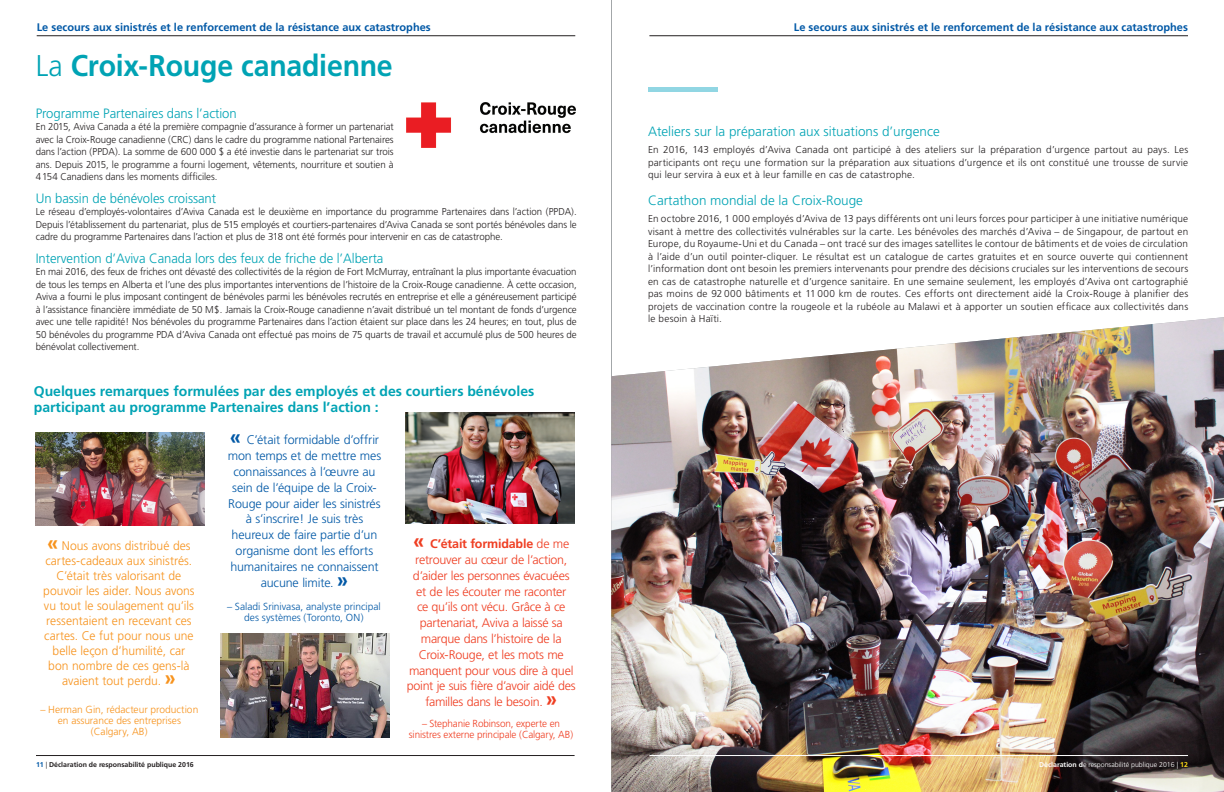
<style>
.page{position:relative;width:1224px;height:792px;background:#fff}
.page>*{position:absolute;margin:0;border:0;box-sizing:border-box;transform-origin:0 0}
.SubTitle{font:700 30px "Frutiger";letter-spacing:-.01em;color:#00a3b4;scale:.95 1}
.Bold_Title{font:700 14px/16px "Frutiger";color:#00a3b4}
.Title_Intro{font:300 13.5px "Frutiger";color:#00a3b4}
.Body_Copy_1{font:300 13.5px "Frutiger";letter-spacing:-.005em;color:#00a3b4}
.Body_Copy_1-2{font:300 12.5px/15.8px "Frutiger";letter-spacing:-.02em;color:#ef3e22;text-align:center}
.Body_Copy_1-3{font:300 12.5px/15px "Frutiger";color:#f7931d;text-align:center}
.Body_Copy_1-4{font:300 12.5px/15.8px "Frutiger";letter-spacing:-.01em;color:#0158a6;text-align:center}
.t1{font:700 11px "Frutiger";color:#0158a6}
.Body_Copy_1-5{font:300 10.2px/11.2px "Frutiger";letter-spacing:-.005em;color:#f7931d;text-align:center}
.Body_Copy_1-6{font:300 10.2px/11.2px "Frutiger";letter-spacing:-.015em;color:#ef3e22;text-align:center}
.Body_Copy_1-7{font:300 10.2px/11.2px "Frutiger";letter-spacing:-.005em;color:#0158a6;text-align:center}
.Title_Intro-2{font:300 10px/12.5px "Frutiger";letter-spacing:.015em;color:#231f20;text-align:justify}
.Body_Copy_1-8{font:300 10px/12.5px "Frutiger";letter-spacing:-.005em;color:#231f20;text-align:justify}
.t2{font:700 7px "Frutiger";color:#231f20}
.t3{font:300 7px "Frutiger";color:#fff}
.s1{font-weight:300}
.s2{font-weight:700;font-size:20.5px}
.s3{font-weight:700}
.s4{color:#0158a6}
.s5{font-weight:700;color:#ffdd17}
</style>
<div class="page">
<div style="left:648px;top:87px;width:69px;height:5px;background:#91d6e3"></div>
<hr style="left:611px;top:0;width:1px;height:792px;background:#a3a7a9">
<hr style="left:649px;top:36px;width:539px;height:1px;background:#231f20">
<hr style="left:37px;top:36px;width:538px;height:1px;background:#231f20">
<img style="left:406px;top:102px;width:170px;height:45px">
<img style="left:221px;top:633px;width:169px;height:105px">
<img style="left:405px;top:412px;width:169px;height:111px">
<img style="left:36px;top:432px;width:169px;height:94px">
<img style="left:611px;top:317px;width:613px;height:475px">
<hr style="left:649px;top:755px;width:539px;height:1px;background:#fff">
<hr style="left:36px;top:755px;width:539px;height:1px;background:#231f20">
<p class="t1" style="left:37px;top:20px;width:396px">Le secours aux sinistrés et le renforcement de la résistance aux catastrophes</p>
<p class="t1" style="left:794px;top:20px;width:396px">Le secours aux sinistrés et le renforcement de la résistance aux catastrophes</p>
<p class="SubTitle" style="left:36px;top:48px;width:377px"><span class="s1">La</span> Croix-Rouge canadienne</p>
<p class="Body_Copy_1" style="left:36px;top:105px;width:203px">Programme Partenaires dans l’action</p>
<p class="Body_Copy_1-8" style="left:36px;top:121px;width:360px">En 2015, Aviva Canada a été la première compagnie d’assurance à former un partenariat avec la Croix-Rouge canadienne (CRC) dans le cadre du programme national Partenaires dans l’action (PPDA). La somme de 600 000 $ a été investie dans le partenariat sur trois ans. Depuis 2015, le programme a fourni logement, vêtements, nourriture et soutien à 4154 Canadiens dans les moments difficiles.</p>
<p class="Body_Copy_1" style="left:36px;top:190px;width:182px">Un bassin de bénévoles croissant</p>
<p class="Body_Copy_1-8" style="left:36px;top:206px;width:543px">Le réseau d’employés-volontaires d’Aviva Canada est le deuxième en importance du programme Partenaires dans l’action (PPDA).<br>Depuis l’établissement du partenariat, plus de 515 employés et courtiers-partenaires d’Aviva Canada se sont portés bénévoles dans le cadre du programme Partenaires dans l’action et plus de 318 ont été formés pour intervenir en cas de catastrophe.</p>
<p class="Title_Intro" style="left:36px;top:250px;width:349px">Intervention d’Aviva Canada lors des feux de friche de l’Alberta</p>
<p class="Title_Intro-2" style="left:36px;top:266px;width:543px">En mai 2016, des feux de friches ont dévasté des collectivités de la région de Fort McMurray, entraînant la plus importante évacuation de tous les temps en Alberta et l’une des plus importantes interventions de l’histoire de la Croix-Rouge canadienne. À cette occasion, Aviva a fourni le plus imposant contingent de bénévoles parmi les bénévoles recrutés en entreprise et elle a généreusement participé à l’assistance financière immédiate de 50 M$. Jamais la Croix-Rouge canadienne n’avait distribué un tel montant de fonds d’urgence avec une telle rapidité! Nos bénévoles du programme Partenaires dans l’action étaient sur place dans les 24 heures; en tout, plus de 50 bénévoles du programme PDA d’Aviva Canada ont effectué pas moins de 75 quarts de travail et accumulé plus de 500 heures de bénévolat collectivement.</p>
<p class="Bold_Title" style="left:34px;top:383px;width:502px">Quelques remarques formulées par des employés et des courtiers bénévoles participant au programme Partenaires dans l’action :</p>
<p class="Body_Copy_1-3" style="left:43px;top:539px;width:153px"><span class="s2">«</span> Nous avons distribué des cartes-cadeaux aux sinistrés.<br>C’était très valorisant de pouvoir les aider. Nous avons vu tout le soulagement qu’ils ressentaient en recevant ces cartes. Ce fut pour nous une belle leçon d’humilité, car bon nombre de ces gens-là avaient tout perdu. <span class="s2">»</span></p>
<p class="Body_Copy_1-5" style="left:40px;top:704px;width:160px">– Herman Gin, rédacteur production en assurance des entreprises (Calgary, AB)</p>
<p class="Body_Copy_1-4" style="left:228px;top:432px;width:155px"><span class="s2">«</span> C’était formidable d’offrir mon temps et de mettre mes connaissances à l’œuvre au sein de l’équipe de la Croix-<br>Rouge pour aider les sinistrés à s’inscrire! Je suis très heureux de faire partie d’un organisme dont les efforts humanitaires ne connaissent aucune limite. <span class="s2">»</span></p>
<p class="Body_Copy_1-7" style="left:227px;top:601px;width:155px">– Saladi Srinivasa, analyste principal des systèmes (Toronto, ON)</p>
<p class="Body_Copy_1-2" style="left:407px;top:536px;width:171px"><span class="s2">«</span> <span class="s3">C’était formidable</span> de me retrouver au cœur de l’action, d’aider les personnes évacuées et de les écouter me raconter<br>ce qu’ils ont vécu. Grâce à ce partenariat, Aviva a laissé sa marque dans l’histoire de la<br>Croix-Rouge, et les mots me manquent pour vous dire à quel point je suis fière d’avoir aidé des familles dans le besoin. <span class="s2">»</span></p>
<p class="Body_Copy_1-6" style="left:409px;top:718px;width:166px">– Stephanie Robinson, experte en sinistres externe principale (Calgary, AB)</p>
<p class="Title_Intro" style="left:648px;top:124px;width:293px">Ateliers sur la préparation aux situations d’urgence</p>
<p class="Title_Intro-2" style="left:648px;top:144px;width:542px">En 2016, 143 employés d’Aviva Canada ont participé à des ateliers sur la préparation d’urgence partout au pays. Les participants ont reçu une formation sur la préparation aux situations d’urgence et ils ont constitué une trousse de survie qui leur servira à eux et à leur famille en cas de catastrophe.</p>
<p class="Title_Intro" style="left:648px;top:193px;width:217px">Cartathon mondial de la Croix-Rouge</p>
<p class="Title_Intro-2" style="left:648px;top:212px;width:542px">En octobre 2016, 1 000 employés d’Aviva de 13 pays différents ont uni leurs forces pour participer à une initiative numérique visant à mettre des collectivités vulnérables sur la carte. Les bénévoles des marchés d’Aviva – de Singapour, de partout en Europe, du Royaume-Uni et du Canada – ont tracé sur des images satellites le contour de bâtiments et de voies de circulation à l’aide d’un outil pointer-cliquer. Le résultat est un catalogue de cartes gratuites et en source ouverte qui contiennent l’information dont ont besoin les premiers intervenants pour prendre des décisions cruciales sur les interventions de secours en cas de catastrophe naturelle et d’urgence sanitaire. En une semaine seulement, les employés d’Aviva ont cartographié pas moins de 92 000 bâtiments et 11 000 km de routes. Ces efforts ont directement aidé la Croix-Rouge à planifier des projets de vaccination contre la rougeole et la rubéole au Malawi et à apporter un soutien efficace aux collectivités dans le besoin à Haïti.</p>
<p class="t2" style="left:36px;top:760px;width:159px"><span class="s4">11</span> <span class="s1">|</span> Déclaration de responsabilité publique 2016</p>
<p class="t3" style="left:1039px;top:760px;width:150px"><span class="s3">Déclaration d</span>e responsabilité publique 2016 | <span class="s5">12</span></p>
</div>
